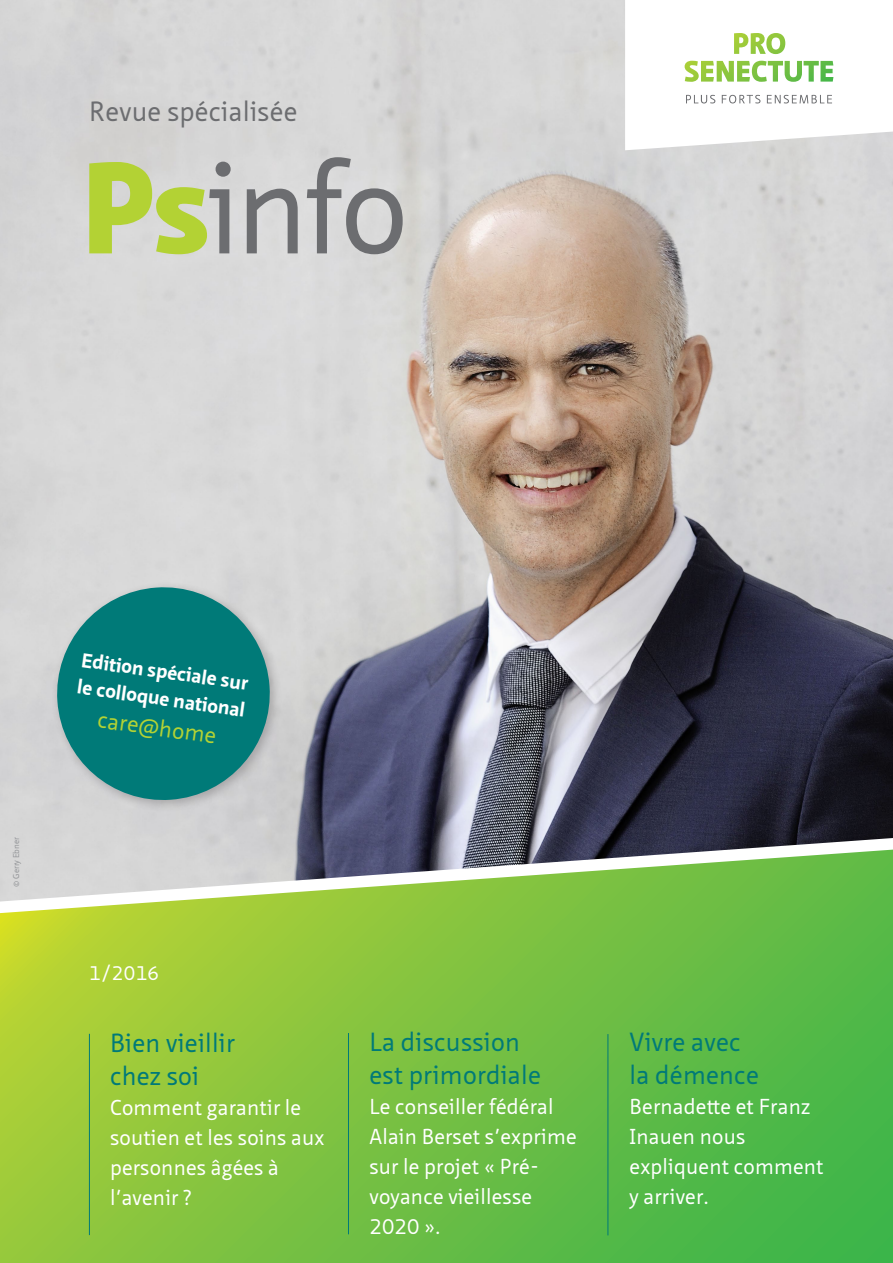
<style>
.page{position:relative;width:893px;height:1263px;background:#fff}
.page>*{position:absolute;margin:0;border:0;box-sizing:border-box;transform-origin:0 0}
.t1{font:27px "Neue Sans Pro";letter-spacing:.01em;color:#6c6d70}
.t2{font:25.5px/33px "Neue Sans Pro";letter-spacing:.01em;color:#007a78}
.t3{font:22.5px "Neue Sans Pro";color:#b3d234}
.t4{font:21px/30px "Neue Sans Pro";letter-spacing:.01em;color:#fff}
.t5{font:20.55px "Neue Sans Pro";color:#fff}
.t6{font:700 19.5px/27px "Neue Sans Pro";color:#fff}
.t7{font:19.05px "Neue Sans Pro";color:#fff}
.t8{font:8.25px "Neue Sans Pro";color:#939598}
.s1{font-size:19.5px}
.s2{font-size:21px}
</style>
<div class="page">
<img style="left:0;top:0;width:893px;height:838px">
<svg style="left:89px;top:162px;width:142px;height:92px;background:#bfcd83"></svg>
<svg style="left:247px;top:189px;width:51px;height:64px;background:#a7a7a9"></svg>
<svg style="left:307px;top:157px;width:96px;height:97px;background:#b6b6b7"></svg>
<svg style="left:625px;top:0;width:268px;height:150px"></svg>
<svg style="left:0;top:913px;width:893px;height:350px;background:#77c141"></svg>
<svg style="left:0;top:838px;width:893px;height:75px;background:#9bb987"></svg>
<hr style="left:89px;top:1034px;width:1px;height:201px;background:#007a78">
<hr style="left:348px;top:1033px;width:1px;height:201px;background:#007a78">
<hr style="left:608px;top:1034px;width:1px;height:201px;background:#007a78">
<div style="left:51px;top:581px;width:231px;height:231px;background:#d3d3d3"></div>
<svg style="left:56px;top:587px;width:217px;height:217px;fill:#007a78"></svg>
<p class="t1" style="left:89px;top:93px;width:210px">Revue spécialisée</p>
<p class="t8" style="left:11px;top:887px;width:51px;rotate:-90deg">© Gerry Ebner</p>
<p class="t6" style="left:83px;top:646px;width:170px;rotate:8deg">Edition spéciale sur le colloque national</p>
<p class="t3" style="left:100px;top:705px;width:121px;rotate:8deg">care@home</p>
<p class="t7" style="left:89px;top:960px;width:71px">1<span class="s1">/</span>2016</p>
<p class="t2" style="left:110px;top:1025px;width:126px">Bien vieillir chez soi</p>
<p class="t4" style="left:110px;top:1092px;width:216px">Comment garantir le soutien et les soins aux personnes âgées à l’avenir ?</p>
<p class="t2" style="left:369px;top:1025px;width:173px">La discussion est primordiale</p>
<p class="t4" style="left:369px;top:1091px;width:209px">Le conseiller fédéral<br>Alain Berset s’exprime sur le projet « Pré&shy;voyance vieillesse</p>
<p class="t5" style="left:369px;top:1214px;width:73px">2020 <span class="s2">».</span></p>
<p class="t2" style="left:630px;top:1025px;width:131px">Vivre avec la démence</p>
<p class="t4" style="left:630px;top:1091px;width:196px">Bernadette et Franz<br>Inauen nous expliquent comment y arriver.</p>
</div>
